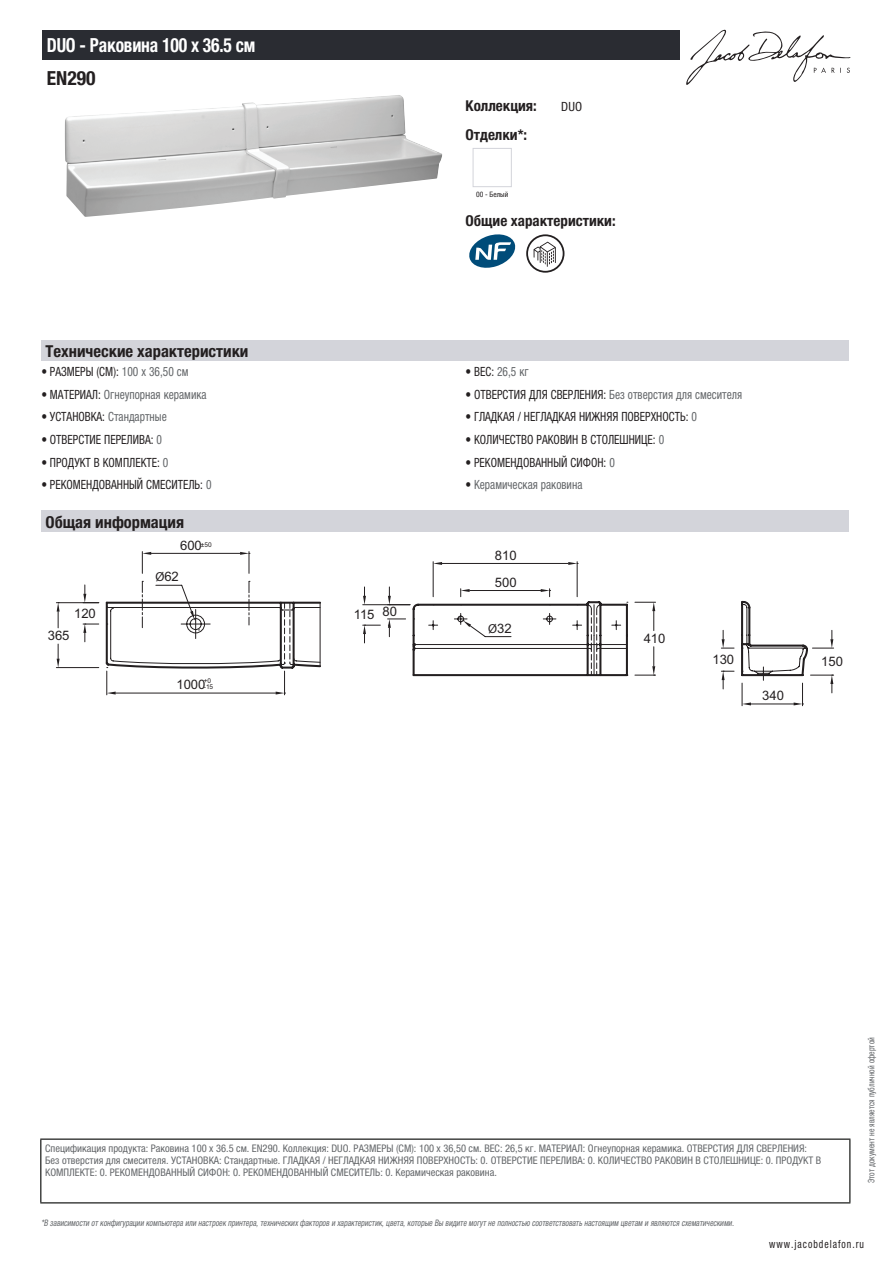
<style>
.page{position:relative;width:893px;height:1263px;background:#fff}
.page>*{position:absolute;margin:0;border:0;box-sizing:border-box;transform-origin:0 0}
.t1{font:700 condensed 19.5px "Helvetica Neue LTCYR";letter-spacing:-.01em;color:#fff;scale:.9 1}
.t2{font:700 condensed 19.5px "Helvetica Neue LTCYR";color:#231f20}
.t3{font:700 condensed 16.5px "Helvetica Neue LTCYR";color:#231f20}
.t4{font:700 condensed 15px "Helvetica Neue LTCYR";color:#231f20}
.t5{font:13.05px "Arial";color:#231f20}
.t6{font:condensed 12.75px "Helvetica Neue LTCYR";color:#231f20;scale:.9 1}
.t7{font:condensed 12.75px "Helvetica Neue LTCYR";color:#626568;scale:.9 1}
.t8{font:condensed 12.75px "Helvetica Neue LTCYR";color:#231f20}
.t9{font:condensed 11.25px "Helvetica Neue LTCYR";letter-spacing:.1em;color:#231f20;scale:.87 1}
.t10{font:condensed 10.5px/12px "Helvetica Neue LTCYR";color:#626568}
.t11{font:italic condensed 9px "Helvetica Neue LTCYR";color:#626568;scale:.87 1}
.t12{font:condensed 9px "Helvetica Neue LTCYR";color:#626568;scale:.87 1}
.t13{font:condensed 7.5px "Helvetica Neue LTCYR";color:#231f20}
.t14{font:6.6px "Arial";color:#231f20}
.s1{color:#626568}
.s2{color:#231f20}
.s3{font-family:"Myriad Pro"}
</style>
<div class="page">
<svg style="left:686px;top:30px;width:164px;height:55px"></svg>
<img style="left:64px;top:95px;width:378px;height:122px">
<div style="left:473px;top:148px;width:39px;height:39px;border:1px solid #d3d4da"></div>
<svg style="left:469px;top:234px;width:46px;height:34px"></svg>
<svg style="left:526px;top:234px;width:38px;height:39px"></svg>
<div style="left:41px;top:340px;width:808px;height:22px;background:#d3d4da"></div>
<div style="left:41px;top:511px;width:808px;height:21px;background:#d3d4da"></div>
<svg style="left:635px;top:602px;width:21px;height:29px"></svg>
<svg style="left:635px;top:647px;width:21px;height:29px"></svg>
<svg style="left:83px;top:585px;width:4px;height:17px"></svg>
<svg style="left:83px;top:624px;width:16px;height:18px"></svg>
<hr style="left:56px;top:667px;width:43px;height:1px;background:#231f20">
<hr style="left:56px;top:602px;width:43px;height:1px;background:#231f20">
<svg style="left:57px;top:644px;width:3px;height:24px"></svg>
<svg style="left:57px;top:602px;width:3px;height:26px"></svg>
<hr style="left:433px;top:562px;width:1px;height:35px;background:#231f20">
<hr style="left:577px;top:562px;width:1px;height:35px;background:#231f20">
<hr style="left:442px;top:563px;width:126px;height:1px;background:#231f20">
<svg style="left:433px;top:562px;width:9px;height:3px"></svg>
<svg style="left:568px;top:562px;width:10px;height:3px"></svg>
<svg style="left:721px;top:630px;width:13px;height:19px"></svg>
<svg style="left:721px;top:671px;width:13px;height:18px"></svg>
<hr style="left:151px;top:553px;width:89px;height:1px;background:#231f20">
<svg style="left:142px;top:552px;width:9px;height:21px"></svg>
<svg style="left:105px;top:581px;width:524px;height:114px"></svg>
<svg style="left:240px;top:552px;width:10px;height:21px"></svg>
<svg style="left:741px;top:600px;width:93px;height:106px"></svg>
<div style="left:43px;top:30px;width:637px;height:30px;background:#2a2c32"></div>
<hr style="left:40px;top:1138px;width:810px;height:2px;background:#040503">
<hr style="left:40px;top:1140px;width:1px;height:62px;background:#040503">
<hr style="left:849px;top:1140px;width:1px;height:62px;background:#040503">
<hr style="left:40px;top:1202px;width:810px;height:1px;background:#040503">
<h1 class="t1" style="left:47px;top:34px;width:233px">DUO - Раковина 100 х 36.5 см</h1>
<h1 class="t2" style="left:47px;top:67px;width:50px">EN290</h1>
<h3 class="t4" style="left:466px;top:97px;width:73px">Коллекция:</h3>
<p class="t8" style="left:561px;top:99px;width:22px">DUO</p>
<h3 class="t4" style="left:466px;top:126px;width:63px">Отделки*:</h3>
<p class="t13" style="left:476px;top:190px;width:34px">00 - Белый</p>
<h3 class="t4" style="left:466px;top:212px;width:152px">Общие характеристики:</h3>
<h2 class="t3" style="left:46px;top:342px;width:204px">Технические характеристики</h2>
<p class="t6" style="left:41px;top:364px;width:165px">• РАЗМЕРЫ (СМ): <span class="s1">100 x 36,50 см</span></p>
<p class="t7" style="left:466px;top:364px;width:72px"><span class="s2">• ВЕС:</span> 26,5 кг</p>
<p class="t7" style="left:41px;top:387px;width:185px"><span class="s2">• МАТЕРИАЛ:</span> Огнеупорная керамика</p>
<p class="t7" style="left:466px;top:387px;width:309px"><span class="s2">• ОТВЕРСТИЯ ДЛЯ СВЕРЛЕНИЯ:</span> Без отверстия для смесителя</p>
<p class="t6" style="left:41px;top:410px;width:141px">• УСТАНОВКА: <span class="s1">Стандартные</span></p>
<p class="t6" style="left:466px;top:410px;width:259px">• ГЛАДКАЯ / НЕГЛАДКАЯ НИЖНЯЯ ПОВЕРХНОСТЬ: <span class="s1">0</span></p>
<p class="t6" style="left:41px;top:432px;width:136px">• ОТВЕРСТИЕ ПЕРЕЛИВА: <span class="s1">0</span></p>
<p class="t6" style="left:466px;top:432px;width:222px">• КОЛИЧЕСТВО РАКОВИН В СТОЛЕШНИЦЕ: <span class="s1">0</span></p>
<p class="t6" style="left:41px;top:455px;width:143px">• ПРОДУКТ В КОМПЛЕКТЕ: <span class="s1">0</span></p>
<p class="t6" style="left:466px;top:455px;width:167px">• РЕКОМЕНДОВАННЫЙ СИФОН: <span class="s1">0</span></p>
<p class="t6" style="left:41px;top:478px;width:191px">• РЕКОМЕНДОВАННЫЙ СМЕСИТЕЛЬ: <span class="s1">0</span></p>
<p class="t7" style="left:466px;top:478px;width:131px"><span class="s2">•</span> Керамическая раковина</p>
<h2 class="t3" style="left:46px;top:513px;width:140px">Общая информация</h2>
<p class="t5" style="left:74px;top:605px;width:23px">120</p>
<p class="t5" style="left:48px;top:627px;width:23px">365</p>
<p class="t5" style="left:180px;top:536px;width:33px">600<sup>±50</sup></p>
<p class="t5" style="left:155px;top:568px;width:25px"><span class="s3">Ø</span>62</p>
<p class="t5" style="left:176px;top:675px;width:36px">1000<sup>+0</sup></p>
<p class="t14" style="left:204px;top:683px;width:11px">-15</p>
<p class="t5" style="left:354px;top:606px;width:45px">115 80</p>
<p class="t5" style="left:495px;top:547px;width:23px">810</p>
<p class="t5" style="left:495px;top:574px;width:23px">500</p>
<p class="t5" style="left:488px;top:619px;width:25px"><span class="s3">Ø</span>32</p>
<p class="t5" style="left:644px;top:630px;width:23px">410</p>
<p class="t5" style="left:712px;top:651px;width:23px">130</p>
<p class="t5" style="left:762px;top:687px;width:23px">340</p>
<p class="t5" style="left:821px;top:653px;width:23px">150</p>
<p class="t10" style="left:45px;top:1142px;width:778px">Спецификация продукта: Раковина 100 х 36.5 см. EN290. Коллекция: DUO. РАЗМЕРЫ (СМ): 100 x 36,50 см. ВЕС: 26,5 кг. МАТЕРИАЛ: Огнеупорная керамика. ОТВЕРСТИЯ ДЛЯ СВЕРЛЕНИЯ:<br>Без отверстия для смесителя. УСТАНОВКА: Стандартные. ГЛАДКАЯ / НЕГЛАДКАЯ НИЖНЯЯ ПОВЕРХНОСТЬ: 0. ОТВЕРСТИЕ ПЕРЕЛИВА: 0. КОЛИЧЕСТВО РАКОВИН В СТОЛЕШНИЦЕ: 0. ПРОДУКТ В<br>КОМПЛЕКТЕ: 0. РЕКОМЕНДОВАННЫЙ СИФОН: 0. РЕКОМЕНДОВАННЫЙ СМЕСИТЕЛЬ: 0. Керамическая раковина.</p>
<p class="t11" style="left:41px;top:1218px;width:800px">*В зависимости отконфигурации компьютера или настроек принтера,техническихфакторов и характеристик,цвета,которые Вы видите могутне полностью соответствоватьнастоящим цветам и являются схематическими.</p>
<p class="t12" style="left:866px;top:1183px;width:169px;rotate:-90deg">Этот документ не является публичной офертой</p>
<p class="t9" style="left:769px;top:1237px;width:110px">www.jacobdelafon.ru</p>
</div>
